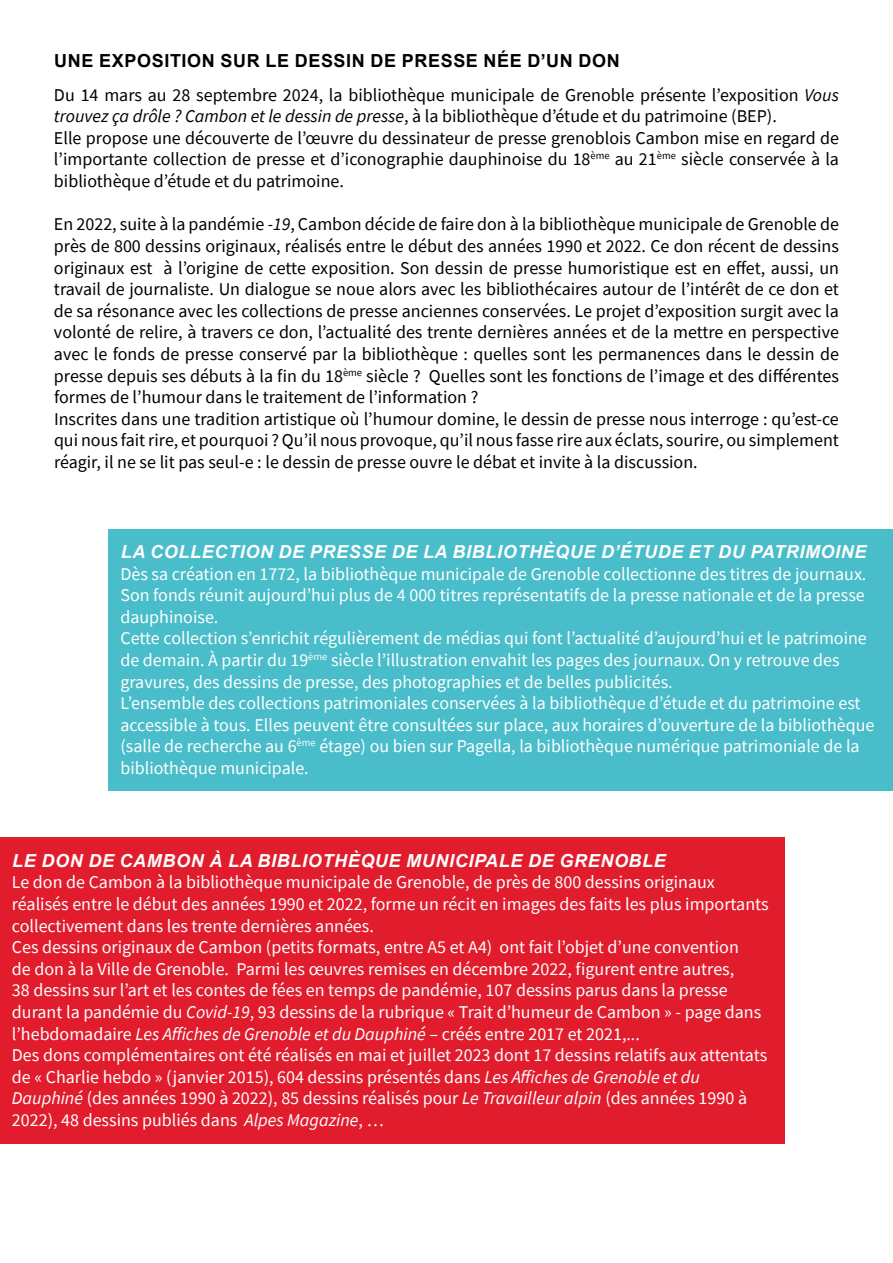
<style>
.page{position:relative;width:893px;height:1263px;background:#fff}
.page>*{position:absolute;margin:0;border:0;box-sizing:border-box;transform-origin:0 0}
.t1{font:18px/21.6px "Source Sans Pro";color:#fff}
.t2{font:18px/21.6px "Source Sans Pro";color:#000}
.t3{font:italic 700 18px "Arial";letter-spacing:.035em;color:#fff}
.t4{font:700 18px "Arial";letter-spacing:.035em;color:#000}
.s1{font-style:italic}
</style>
<div class="page">
<div style="left:109px;top:529px;width:784px;height:261px;background:#49bdca"></div>
<div style="left:0;top:838px;width:785px;height:306px;background:#e11d2d"></div>
<p class="t4" style="left:54px;top:48px;width:567px">UNE EXPOSITION SUR LE DESSIN DE PRESSE NÉE D’UN DON</p>
<p class="t2" style="left:54px;top:84px;width:786px">Du 14 mars au 28 septembre 2024, la bibliothèque municipale de Grenoble présente l’exposition <span class="s1">Vous trouvez ça drôle ? Cambon et le dessin de presse</span>, à la bibliothèque d’étude et du patrimoine (BEP).<br>Elle propose une découverte de l’œuvre du dessinateur de presse grenoblois Cambon mise en regard de l’importante collection de presse et d’iconographie dauphinoise du 18<sup>ème</sup> au 21<sup>ème</sup> siècle conservée à la bibliothèque d’étude et du patrimoine.</p>
<p class="t2" style="left:54px;top:213px;width:786px">En 2022, suite à la pandémie <span class="s1">-19</span>, Cambon décide de faire don à la bibliothèque municipale de Grenoble de près de 800 dessins originaux, réalisés entre le début des années 1990 et 2022. Ce don récent de dessins originaux est à l’origine de cette exposition. Son dessin de presse humoristique est en effet, aussi, un travail de journaliste. Un dialogue se noue alors avec les bibliothécaires autour de l’intérêt de ce don et de sa résonance avec les collections de presse anciennes conservées. Le projet d’exposition surgit avec la volonté de relire, à travers ce don, l’actualité des trente dernières années et de la mettre en perspective avec le fonds de presse conservé par la bibliothèque : quelles sont les permanences dans le dessin de presse depuis ses débuts à la fin du 18<sup>ème</sup> siècle ? Quelles sont les fonctions de l’image et des différentes formes de l’humour dans le traitement de l’information ?<br>Inscrites dans une tradition artistique où l’humour domine, le dessin de presse nous interroge : qu’est-ce qui nous fait rire, et pourquoi ? Qu’il nous provoque, qu’il nous fasse rire aux éclats, sourire, ou simplement réagir, il ne se lit pas seul-e : le dessin de presse ouvre le débat et invite à la discussion.</p>
<p class="t3" style="left:121px;top:540px;width:747px">LA COLLECTION DE PRESSE DE LA BIBLIOTHÈQUE D’ÉTUDE ET DU PATRIMOINE</p>
<p class="t1" style="left:120px;top:563px;width:755px">Dès sa création en 1772, la bibliothèque municipale de Grenoble collectionne des titres de journaux.<br>Son fonds réunit aujourd’hui plus de 4 000 titres représentatifs de la presse nationale et de la presse dauphinoise.<br>Cette collection s’enrichit régulièrement de médias qui font l’actualité d’aujourd’hui et le patrimoine de demain. À partir du 19<sup>ème</sup> siècle l’illustration envahit les pages des journaux. On y retrouve des gravures, des dessins de presse, des photographies et de belles publicités.<br>L’ensemble des collections patrimoniales conservées à la bibliothèque d’étude et du patrimoine est accessible à tous. Elles peuvent être consultées sur place, aux horaires d’ouverture de la bibliothèque (salle de recherche au 6<sup>ème</sup> étage) ou bien sur Pagella, la bibliothèque numérique patrimoniale de la bibliothèque municipale.</p>
<p class="t3" style="left:12px;top:848px;width:655px">LE DON DE CAMBON À LA BIBLIOTHÈQUE MUNICIPALE DE GRENOBLE</p>
<p class="t1" style="left:12px;top:871px;width:758px">Le don de Cambon à la bibliothèque municipale de Grenoble, de près de 800 dessins originaux réalisés entre le début des années 1990 et 2022, forme un récit en images des faits les plus importants collectivement dans les trente dernières années.<br>Ces dessins originaux de Cambon (petits formats, entre A5 et A4) ont fait l’objet d’une convention<br>de don à la Ville de Grenoble. Parmi les œuvres remises en décembre 2022, figurent entre autres,<br>38 dessins sur l’art et les contes de fées en temps de pandémie, 107 dessins parus dans la presse durant la pandémie du <span class="s1">Covid-19</span>, 93 dessins de la rubrique « Trait d’humeur de Cambon » - page dans l’hebdomadaire <span class="s1">Les Affiches de Grenoble et du Dauphiné</span> – créés entre 2017 et 2021,...<br>Des dons complémentaires ont été réalisés en mai et juillet 2023 dont 17 dessins relatifs aux attentats de « Charlie hebdo » (janvier 2015), 604 dessins présentés dans <span class="s1">Les Affiches de Grenoble et du Dauphiné</span> (des années 1990 à 2022), 85 dessins réalisés pour <span class="s1">Le Travailleur alpin</span> (des années 1990 à 2022), 48 dessins publiés dans <span class="s1">Alpes Magazine</span>, …</p>
</div>
